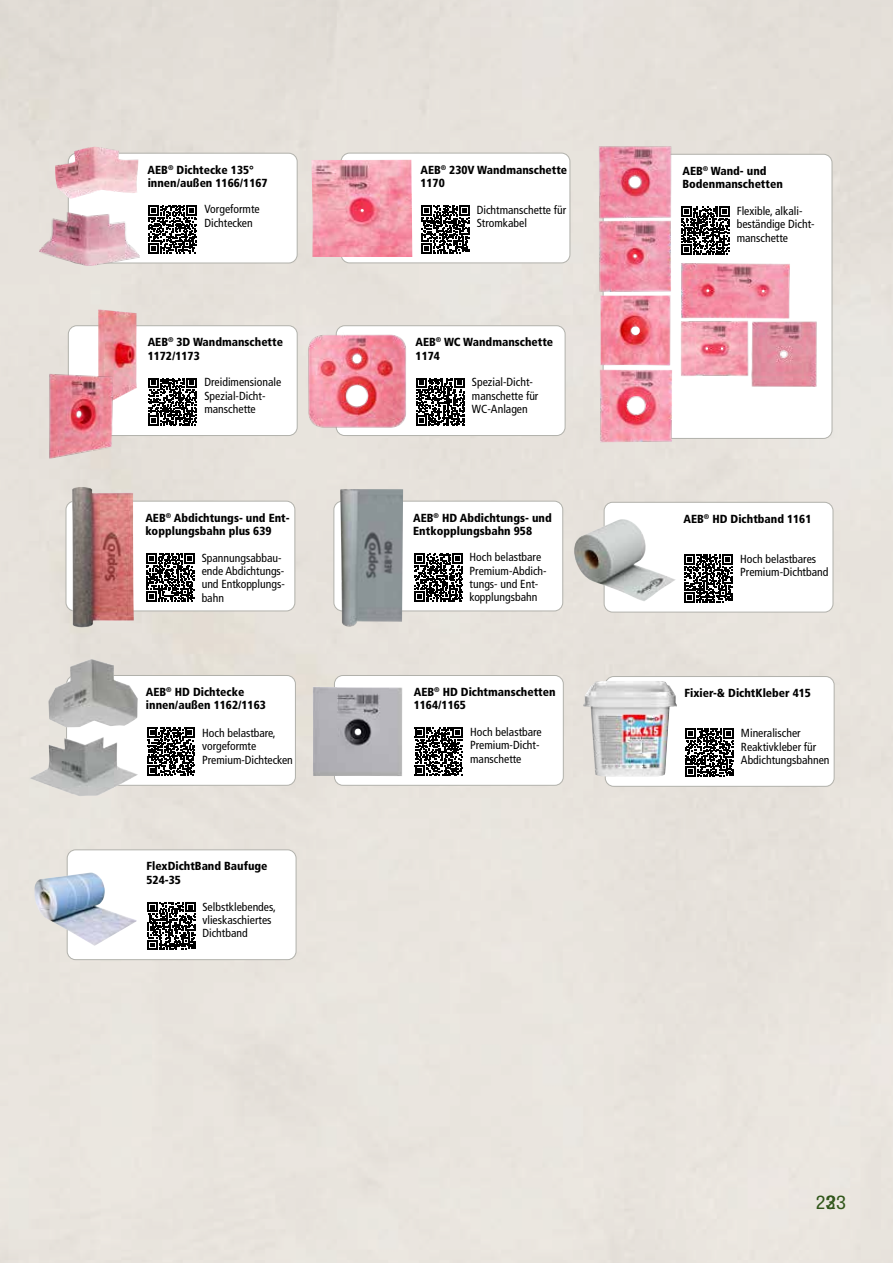
<style>
.page{position:relative;width:893px;height:1263px;background:#fff}
.page>*{position:absolute;margin:0;border:0;box-sizing:border-box;transform-origin:0 0}
.t1{font:18px "Tablet Gothic";color:#30561a}
.t2{font:condensed 11.7px/13.4px "Frutiger LT Pro";color:#000}
.t3{font:900 condensed 11.7px/13.4px "Frutiger LT Pro";color:#000}
</style>
<div class="page">
<div style="left:604px;top:502px;width:229px;height:110px;border:1px solid #b1b1ab;border-radius:9px"></div>
<div style="left:605px;top:676px;width:229px;height:111px;border:1px solid #b1b1ab;border-radius:9px"></div>
<div style="left:68px;top:325px;width:230px;height:111px;border:1px solid #b1b1ab;border-radius:9px"></div>
<div style="left:66px;top:501px;width:229px;height:110px;border:1px solid #b1b1ab;border-radius:9px"></div>
<div style="left:66px;top:675px;width:230px;height:111px;border:1px solid #b1b1ab;border-radius:9px"></div>
<div style="left:336px;top:325px;width:229px;height:111px;border:1px solid #b1b1ab;border-radius:9px"></div>
<div style="left:333px;top:501px;width:230px;height:110px;border:1px solid #b1b1ab;border-radius:9px"></div>
<div style="left:334px;top:675px;width:230px;height:111px;border:1px solid #b1b1ab;border-radius:9px"></div>
<div style="left:67px;top:849px;width:229px;height:111px;border:1px solid #b1b1ab;border-radius:9px"></div>
<img style="left:583px;top:681px;width:94px;height:96px">
<img style="left:34px;top:872px;width:103px;height:74px">
<svg style="left:685px;top:728px;width:49px;height:49px"></svg>
<svg style="left:686px;top:729px;width:48px;height:48px"></svg>
<svg style="left:147px;top:902px;width:1px;height:48px"></svg>
<svg style="left:148px;top:902px;width:48px;height:48px"></svg>
<img style="left:574px;top:519px;width:102px;height:82px">
<svg style="left:684px;top:602px;width:40px;height:1px"></svg>
<svg style="left:684px;top:554px;width:49px;height:48px"></svg>
<svg style="left:147px;top:727px;width:48px;height:1px"></svg>
<svg style="left:147px;top:728px;width:48px;height:48px"></svg>
<svg style="left:414px;top:727px;width:49px;height:49px"></svg>
<svg style="left:415px;top:728px;width:48px;height:48px"></svg>
<img style="left:72px;top:487px;width:62px;height:140px">
<img style="left:306px;top:332px;width:100px;height:98px">
<img style="left:340px;top:489px;width:63px;height:138px">
<svg style="left:681px;top:206px;width:49px;height:49px"></svg>
<svg style="left:681px;top:206px;width:48px;height:48px"></svg>
<svg style="left:148px;top:378px;width:1px;height:48px"></svg>
<svg style="left:149px;top:378px;width:48px;height:48px"></svg>
<svg style="left:146px;top:553px;width:49px;height:49px"></svg>
<svg style="left:146px;top:553px;width:48px;height:48px"></svg>
<svg style="left:416px;top:378px;width:1px;height:48px"></svg>
<svg style="left:417px;top:378px;width:48px;height:48px"></svg>
<svg style="left:414px;top:553px;width:49px;height:49px"></svg>
<svg style="left:414px;top:553px;width:48px;height:48px"></svg>
<img style="left:98px;top:309px;width:39px;height:90px">
<img style="left:48px;top:373px;width:67px;height:86px">
<img style="left:598px;top:145px;width:76px;height:75px">
<img style="left:599px;top:220px;width:72px;height:73px">
<img style="left:600px;top:295px;width:70px;height:70px">
<img style="left:681px;top:263px;width:109px;height:55px">
<img style="left:600px;top:370px;width:73px;height:73px">
<img style="left:751px;top:321px;width:66px;height:66px">
<img style="left:681px;top:321px;width:68px;height:55px">
<img style="left:48px;top:659px;width:90px;height:68px">
<img style="left:29px;top:737px;width:109px;height:59px">
<img style="left:313px;top:687px;width:89px;height:89px">
<div style="left:68px;top:153px;width:230px;height:110px;border:1px solid #b1b1ab;border-radius:9px"></div>
<svg style="left:148px;top:205px;width:48px;height:49px"></svg>
<svg style="left:149px;top:205px;width:48px;height:48px"></svg>
<img style="left:55px;top:146px;width:83px;height:53px">
<img style="left:39px;top:213px;width:101px;height:53px">
<div style="left:341px;top:153px;width:229px;height:110px;border:1px solid #b1b1ab;border-radius:9px"></div>
<img style="left:311px;top:160px;width:101px;height:97px">
<svg style="left:421px;top:253px;width:40px;height:1px"></svg>
<svg style="left:421px;top:205px;width:49px;height:48px"></svg>
<p class="t3" style="left:148px;top:163px;width:121px">AEB<sup>®</sup> Dichtecke 135° innen/außen 1166/1167</p>
<p class="t2" style="left:204px;top:203px;width:57px">Vorgeformte<br>Dichtecken</p>
<p class="t3" style="left:148px;top:335px;width:137px">AEB<sup>®</sup> 3D Wand manschette<br>1172/1173</p>
<p class="t3" style="left:420px;top:163px;width:148px">AEB<sup>®</sup> 230V Wand manschette<br>1170</p>
<p class="t2" style="left:477px;top:203px;width:91px">Dichtmanschette für<br>Stromkabel</p>
<p class="t3" style="left:416px;top:335px;width:139px">AEB<sup>®</sup> WC Wand manschette<br>1174</p>
<p class="t2" style="left:204px;top:376px;width:78px">Dreidimensionale<br>Spezial-Dicht&shy;manschette</p>
<p class="t2" style="left:472px;top:376px;width:68px">Spezial-Dicht&shy;manschette für<br>WC-Anlagen</p>
<p class="t3" style="left:145px;top:511px;width:146px">AEB<sup>®</sup> Abdichtungs- und Ent&shy;kopplungs bahn plus 639</p>
<p class="t3" style="left:413px;top:511px;width:140px">AEB<sup>®</sup> HD Abdichtungs- und<br>Entkopplungsbahn 958</p>
<p class="t3" style="left:682px;top:164px;width:102px">AEB<sup>®</sup> Wand- und<br>Boden manschetten</p>
<p class="t2" style="left:737px;top:204px;width:79px">Flexible, alkali&shy;beständige Dicht&shy;manschette</p>
<p class="t3" style="left:683px;top:512px;width:129px">AEB<sup>®</sup> HD Dichtband 1161</p>
<p class="t2" style="left:202px;top:551px;width:85px">Spannungs ab bau&shy;ende Abdich tungs&shy;und Entkopplungs&shy;bahn</p>
<p class="t2" style="left:470px;top:551px;width:79px">Hoch belastbare<br>Premium-Abdich&shy;tungs- und Ent&shy;kopplungsbahn</p>
<p class="t2" style="left:740px;top:552px;width:90px">Hoch belastbares<br>Premium-Dichtband</p>
<p class="t3" style="left:146px;top:685px;width:121px">AEB<sup>®</sup> HD Dichtecke innen/außen 1162/1163</p>
<p class="t3" style="left:414px;top:685px;width:143px">AEB<sup>®</sup> HD Dicht manschetten<br>1164/1165</p>
<p class="t3" style="left:685px;top:686px;width:128px">Fixier-&amp; DichtKleber 415</p>
<p class="t2" style="left:202px;top:726px;width:92px">Hoch belastbare, vorgeformte<br>Premium-Dicht ecken</p>
<p class="t2" style="left:470px;top:725px;width:73px">Hoch belastbare<br>Premium-Dicht&shy;manschette</p>
<p class="t2" style="left:741px;top:727px;width:90px">Mineralischer<br>Reaktivkleber für<br>Abdichtungsbahnen</p>
<p class="t3" style="left:147px;top:860px;width:123px">FlexDichtBand Baufuge<br>524-35</p>
<p class="t2" style="left:202px;top:900px;width:75px">Selbstklebendes, vlieskaschiertes<br>Dichtband</p>
<h1 class="t1" style="left:816px;top:1189px;width:32px">2323</h1>
</div>
